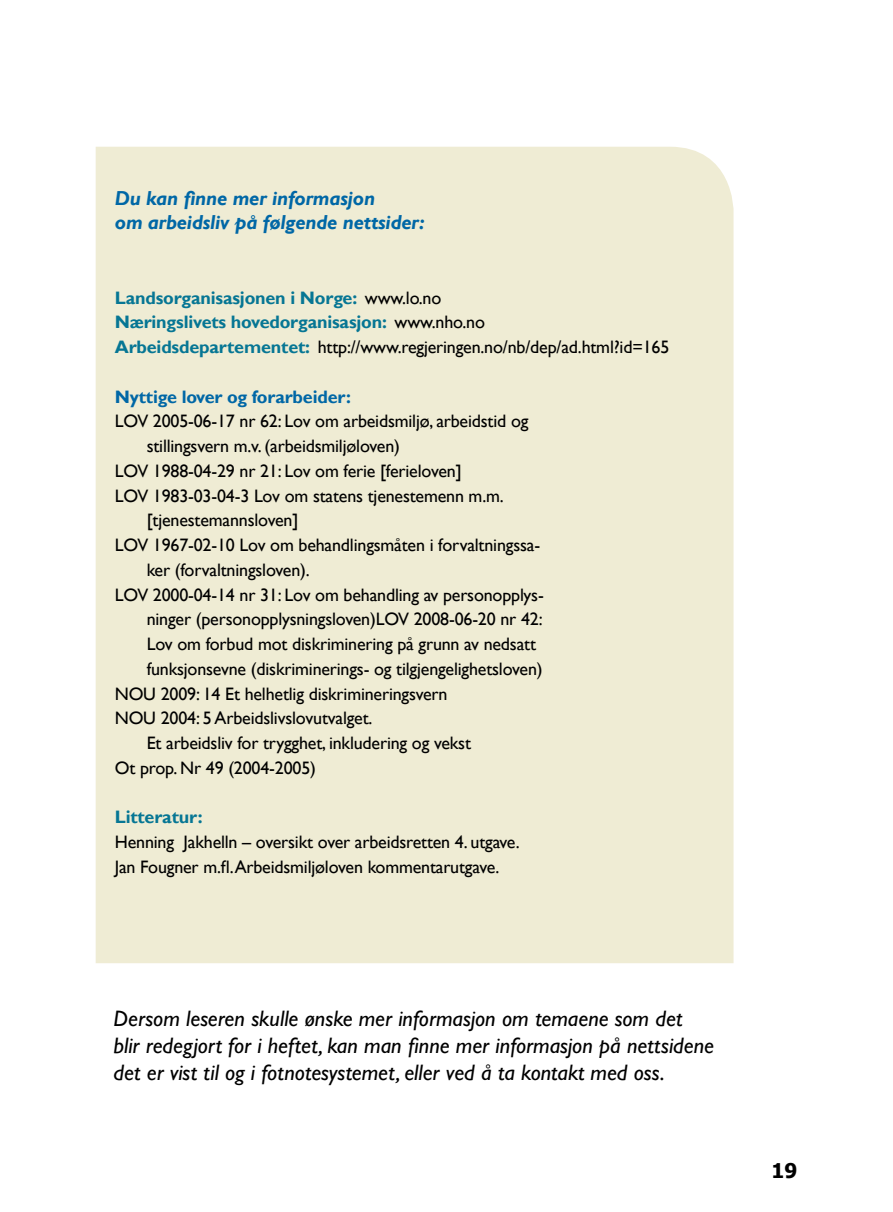
<style>
.page{position:relative;width:893px;height:1212px;background:#fff}
.page>*{position:absolute;margin:0;border:0;box-sizing:border-box;transform-origin:0 0}
.t1{font:italic 500 22.5px/27px "Gill Sans MT Std";color:#000}
.t2{font:italic 700 20.25px/24.8px "Gill Sans";letter-spacing:-.01em;color:#0067a6}
.t3{font:700 20.25px "Tahoma";color:#000}
.t4{font:18px/24.8px "Gill Sans";letter-spacing:-.01em;color:#000}
.t5{font:700 18px/24.8px "Gill Sans";letter-spacing:-.01em;color:#067694}
.t6{font:700 18px "Gill Sans";letter-spacing:-.01em;color:#0067a6}
.s1{font-weight:400;color:#000}
</style>
<div class="page">
<div style="left:96px;top:147px;width:637px;height:816px;background:#efecd4"></div>
<p class="t2" style="left:115px;top:186px;width:312px">Du kan finne mer informasjon<br>om arbeidsliv på følgende nettsider:</p>
<p class="t5" style="left:115px;top:286px;width:556px">Landsorganisasjonen i Norge: <span class="s1">www.lo.no<br></span>Næringslivets hovedorganisasjon: <span class="s1">www.nho.no<br></span>Arbeidsdepartementet: <span class="s1">http://www.regjeringen.no/nb/dep/ad.html?id=165</span></p>
<p class="t6" style="left:115px;top:386px;width:238px">Nyttige lover og forarbeider:</p>
<p class="t4" style="left:115px;top:409px;width:415px">LOV 2005-06-17 nr 62: Lov om arbeidsmiljø, arbeidstid og</p>
<p class="t4" style="left:147px;top:434px;width:255px">stillingsvern m.v. (arbeidsmiljøloven)</p>
<p class="t4" style="left:115px;top:459px;width:348px">LOV 1988-04-29 nr 21: Lov om ferie [ferieloven]</p>
<p class="t4" style="left:115px;top:483px;width:390px">LOV 1983-03-04-3 Lov om statens tjenestemenn m.m.</p>
<p class="t4" style="left:147px;top:508px;width:153px">[tjenestemannsloven]</p>
<p class="t4" style="left:115px;top:533px;width:427px">LOV 1967-02-10 Lov om behandlingsmåten i forvaltningssa-</p>
<p class="t4" style="left:147px;top:558px;width:165px">ker (forvaltningsloven).</p>
<p class="t4" style="left:115px;top:582px;width:431px">LOV 2000-04-14 nr 31: Lov om behandling av personopplys-</p>
<p class="t4" style="left:147px;top:607px;width:397px">ninger (personopplysningsloven)LOV 2008-06-20 nr 42:</p>
<p class="t4" style="left:147px;top:632px;width:391px">Lov om forbud mot diskriminering på grunn av nedsatt</p>
<p class="t4" style="left:147px;top:657px;width:397px">funksjonsevne (diskriminerings- og tilgjengelighetsloven)</p>
<p class="t4" style="left:115px;top:681px;width:334px">NOU 2009: 14 Et helhetlig diskrimineringsvern</p>
<p class="t4" style="left:115px;top:706px;width:259px">NOU 2004: 5 Arbeidslivslovutvalget.</p>
<p class="t4" style="left:147px;top:731px;width:326px">Et arbeidsliv for trygghet, inkludering og vekst</p>
<p class="t4" style="left:115px;top:756px;width:203px">Ot prop. Nr 49 (2004-2005)</p>
<p class="t5" style="left:115px;top:805px;width:89px">Litteratur:</p>
<p class="t4" style="left:115px;top:830px;width:406px">Henning Jakhelln – oversikt over arbeidsretten 4. utgave.<br>Jan Fougner m.fl.Arbeidsmiljøloven kommentarutgave.</p>
<p class="t1" style="left:114px;top:1005px;width:602px">Dersom leseren skulle ønske mer informasjon om temaene som det blir redegjort for i heftet, kan man finne mer informasjon på nettsidene det er vist til og i fotnotesystemet, eller ved å ta kontakt med oss.</p>
<p class="t3" style="left:771px;top:1157px;width:27px">19</p>
</div>
